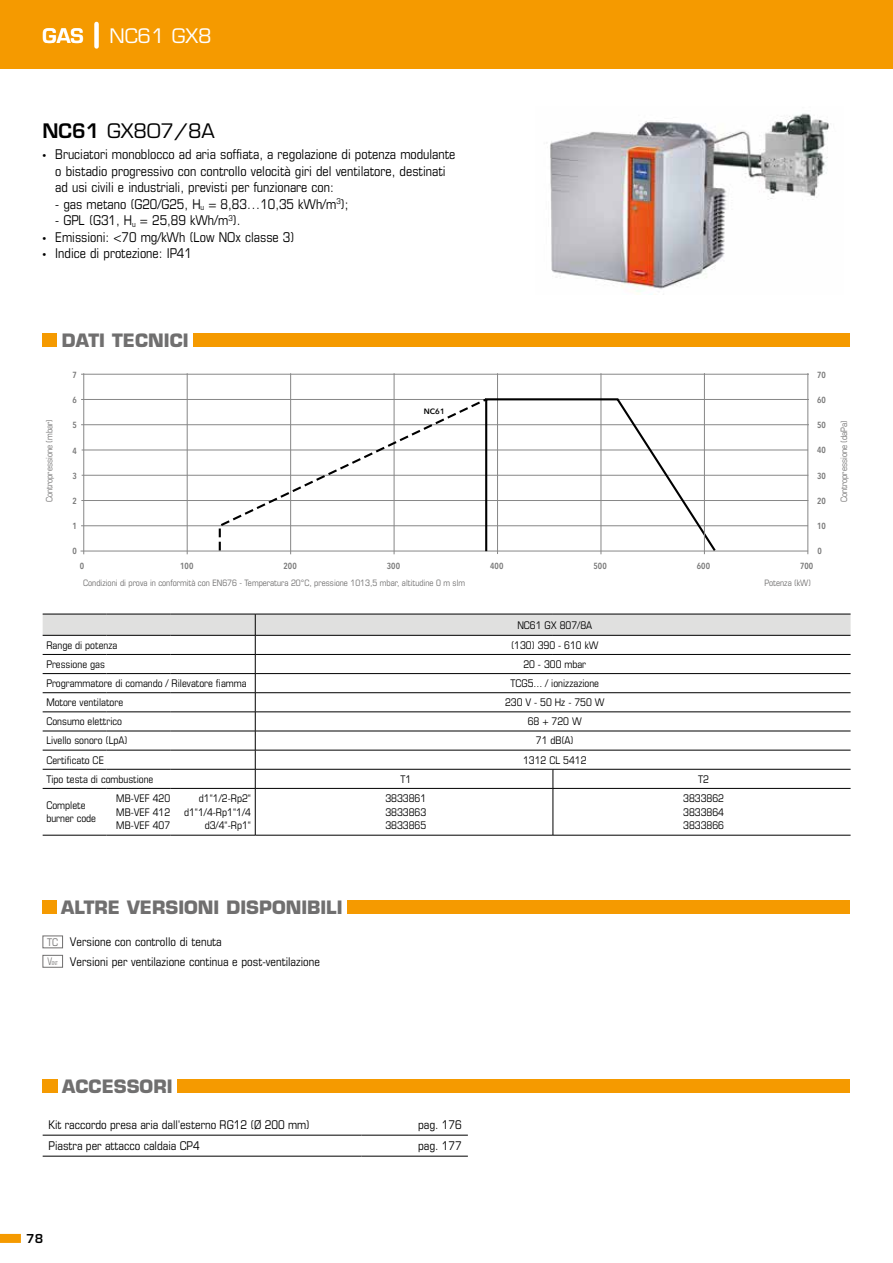
<style>
.page{position:relative;width:893px;height:1263px;background:#fff}
.page>*{position:absolute;margin:0;border:0;box-sizing:border-box;transform-origin:0 0}
.t1{font:19.5px "Eurostile LT Std";color:#000}
.t2{font:19.5px "Eurostile LT Std";color:#fff}
.t3{font:600 19.5px "Eurostile LT Std";color:#fff}
.t4{font:700 18px "Eurostile LT Std";color:#706f6f}
.t5{font:condensed 13.5px/16.5px "Eurostile LT Std";color:#000}
.t6{font:condensed 12px "Eurostile LT Std";color:#000}
.t7{font:600 12px "Eurostile LT Std";color:#000}
.t8{font:condensed 10.5px/13.5px "Eurostile LT Std";color:#000;text-align:justify}
.t9{font:condensed 8.85px "Eurostile LT Std";color:#706f6f}
.t10{font:600 condensed 8.85px "Avenir Next LT Pro";color:#797979}
.t11{font:600 7.65px "Avenir Next LT Pro";color:#000}
.t12{font:condensed 5.25px "Eurostile LT Std";color:#706f6f;scale:.81 1}
.s1{font-weight:600}
.s2{font-family:"Myriad Pro";font-stretch:normal}
.s3{font-size:10.5px;color:#706f6f}
.s4{font-size:10.5px}
</style>
<div class="page">
<div style="left:0;top:0;width:893px;height:68px;background:#f59a00"></div>
<div style="left:0;top:1234px;width:21px;height:9px;background:#f59a00"></div>
<div style="left:94px;top:24px;width:5px;height:22px;background:#fff"></div>
<div style="left:43px;top:900px;width:807px;height:14px;background:#f59a00"></div>
<div style="left:57px;top:896px;width:290px;height:22px;background:#fff"></div>
<div style="left:43px;top:333px;width:807px;height:14px;background:#f59a00"></div>
<div style="left:58px;top:327px;width:135px;height:25px;background:#fff"></div>
<div style="left:43px;top:1079px;width:807px;height:14px;background:#f59a00"></div>
<div style="left:58px;top:1074px;width:119px;height:24px;background:#fff"></div>
<svg style="left:43px;top:614px;width:808px;height:174px"></svg>
<hr style="left:43px;top:788px;width:63px;height:1px;background:#000">
<hr style="left:106px;top:788px;width:64px;height:1px;background:#000">
<hr style="left:170px;top:788px;width:85px;height:1px;background:#000">
<hr style="left:255px;top:788px;width:298px;height:1px;background:#000">
<hr style="left:255px;top:788px;width:1px;height:47px;background:#000">
<hr style="left:553px;top:788px;width:298px;height:1px;background:#000">
<hr style="left:553px;top:788px;width:1px;height:47px;background:#000">
<hr style="left:43px;top:835px;width:63px;height:1px;background:#000">
<hr style="left:106px;top:835px;width:64px;height:1px;background:#000">
<hr style="left:170px;top:835px;width:85px;height:1px;background:#000">
<hr style="left:255px;top:835px;width:298px;height:1px;background:#000">
<hr style="left:553px;top:835px;width:298px;height:1px;background:#000">
<hr style="left:82px;top:525px;width:726px;height:1px;background:#878787">
<hr style="left:82px;top:500px;width:726px;height:1px;background:#878787">
<hr style="left:82px;top:475px;width:726px;height:1px;background:#878787">
<hr style="left:82px;top:450px;width:726px;height:1px;background:#878787">
<hr style="left:82px;top:399px;width:726px;height:1px;background:#878787">
<hr style="left:82px;top:424px;width:726px;height:1px;background:#878787">
<hr style="left:82px;top:374px;width:726px;height:1px;background:#878787">
<hr style="left:290px;top:374px;width:1px;height:180px;background:#878787">
<hr style="left:187px;top:374px;width:1px;height:180px;background:#878787">
<hr style="left:394px;top:374px;width:1px;height:180px;background:#878787">
<hr style="left:83px;top:374px;width:1px;height:180px;background:#878787">
<hr style="left:497px;top:374px;width:1px;height:179px;background:#878787">
<hr style="left:601px;top:374px;width:1px;height:180px;background:#878787">
<hr style="left:81px;top:551px;width:727px;height:1px;background:#878787">
<hr style="left:704px;top:374px;width:1px;height:180px;background:#878787">
<hr style="left:808px;top:374px;width:1px;height:180px;background:#878787">
<svg style="left:218px;top:396px;width:500px;height:157px"></svg>
<div style="left:43px;top:935px;width:20px;height:13px;border:1px solid #706f6f"></div>
<div style="left:43px;top:955px;width:20px;height:13px;border:1px solid #706f6f"></div>
<hr style="left:43px;top:1156px;width:319px;height:1px;background:#000">
<hr style="left:362px;top:1156px;width:106px;height:1px;background:#000">
<hr style="left:43px;top:1135px;width:319px;height:1px;background:#000">
<hr style="left:362px;top:1135px;width:106px;height:1px;background:#000">
<img style="left:550px;top:113px;width:279px;height:182px">
<h1 class="t3" style="left:43px;top:23px;width:43px">GAS</h1>
<h1 class="t2" style="left:109px;top:24px;width:104px">NC61 GX8</h1>
<h1 class="t1" style="left:43px;top:120px;width:174px"><span class="s1">NC61</span> GX807/8A</h1>
<p class="t5" style="left:55px;top:146px;width:402px;text-indent:-13px"><span class="s2">•</span> Bruciatori monoblocco ad aria soffiata, a regolazione di potenza modulante o bistadio progressivo con controllo velocità giri del ventilatore, destinati ad usi civili e industriali, previsti per funzionare con:</p>
<p class="t5" style="left:55px;top:195px;width:295px">- gas metano (G20/G25, H<sub>u</sub> = 8,83…10,35 kWh/m<sup>3</sup>);</p>
<p class="t5" style="left:55px;top:212px;width:187px">- GPL (G31, H<sub>u</sub> = 25,89 kWh/m<sup>3</sup>).</p>
<p class="t5" style="left:43px;top:228px;width:253px"><span class="s2">•</span> Emissioni: &lt;70 mg/kWh (Low NOx classe 3)</p>
<p class="t5" style="left:43px;top:245px;width:151px"><span class="s2">•</span> Indice di protezione: IP41</p>
<h2 class="t4" style="left:62px;top:329px;width:128px">DATI TECNICI</h2>
<p class="t9" style="left:44px;top:502px;width:85px;rotate:-90deg">Contropressione (mbar)</p>
<p class="t10" style="left:72px;top:369px;width:6px">7</p>
<p class="t10" style="left:72px;top:395px;width:6px">6</p>
<p class="t10" style="left:72px;top:420px;width:6px">5</p>
<p class="t11" style="left:424px;top:406px;width:22px">NC61</p>
<p class="t10" style="left:817px;top:369px;width:10px">70</p>
<p class="t10" style="left:817px;top:395px;width:10px">60</p>
<p class="t10" style="left:817px;top:420px;width:10px">50</p>
<p class="t10" style="left:72px;top:445px;width:6px">4</p>
<p class="t10" style="left:72px;top:470px;width:6px">3</p>
<p class="t10" style="left:817px;top:445px;width:10px">40</p>
<p class="t10" style="left:817px;top:470px;width:10px">30</p>
<p class="t10" style="left:72px;top:495px;width:6px">2</p>
<p class="t10" style="left:817px;top:495px;width:10px">20</p>
<p class="t10" style="left:72px;top:521px;width:6px">1</p>
<p class="t10" style="left:72px;top:546px;width:6px">0</p>
<p class="t10" style="left:817px;top:520px;width:10px">10</p>
<p class="t10" style="left:817px;top:546px;width:6px">0</p>
<p class="t10" style="left:80px;top:561px;width:6px">0</p>
<p class="t10" style="left:180px;top:561px;width:15px">100</p>
<p class="t10" style="left:284px;top:561px;width:15px">200</p>
<p class="t10" style="left:387px;top:561px;width:15px">300</p>
<p class="t10" style="left:490px;top:561px;width:15px">400</p>
<p class="t10" style="left:593px;top:561px;width:15px">500</p>
<p class="t10" style="left:697px;top:561px;width:15px">600</p>
<p class="t10" style="left:800px;top:561px;width:15px">700</p>
<p class="t9" style="left:83px;top:578px;width:383px">Condizioni di prova in conformità con EN676 - Temperatura 20°C, pressione 1013,5 mbar, altitudine 0 m slm</p>
<p class="t9" style="left:764px;top:578px;width:48px">Potenza (kW)</p>
<p class="t8" style="left:517px;top:618px;width:76px">NC61 GX 807/8A</p>
<p class="t8" style="left:46px;top:638px;width:72px">Range di potenza</p>
<p class="t8" style="left:511px;top:638px;width:89px">(130) 390 - 610 kW</p>
<p class="t8" style="left:46px;top:657px;width:60px">Pressione gas</p>
<p class="t8" style="left:523px;top:657px;width:64px">20 - 300 mbar</p>
<p class="t8" style="left:46px;top:676px;width:202px">Programmatore di comando / Rilevatore fiamma</p>
<p class="t8" style="left:510px;top:676px;width:90px">TCG5... / ionizzazione</p>
<p class="t8" style="left:46px;top:695px;width:78px">Motore ventilatore</p>
<p class="t8" style="left:505px;top:695px;width:101px">230 V - 50 Hz - 750 W</p>
<p class="t8" style="left:46px;top:715px;width:77px">Consumo elettrico</p>
<p class="t8" style="left:528px;top:715px;width:55px">68 + 720 W</p>
<p class="t8" style="left:46px;top:734px;width:83px">Livello sonoro (LpA)</p>
<p class="t8" style="left:536px;top:734px;width:39px">71 dB(A)</p>
<p class="t8" style="left:46px;top:753px;width:59px">Certificato CE</p>
<p class="t8" style="left:523px;top:753px;width:65px">1312 CL 5412</p>
<p class="t8" style="left:46px;top:772px;width:109px">Tipo testa di combustione</p>
<p class="t8" style="left:400px;top:772px;width:12px">T1</p>
<p class="t8" style="left:698px;top:772px;width:12px">T2</p>
<p class="t8" style="left:46px;top:798px;width:51px">Complete burner code</p>
<p class="t8" style="left:116px;top:791px;width:55px">MB-VEF 420<br>MB-VEF 412<br>MB-VEF 407</p>
<p class="t8" style="left:184px;top:791px;width:68px;text-align:right">d1“1/2-Rp2“ d1“1/4-Rp1“1/4 d3/4“-Rp1“</p>
<p class="t8" style="left:385px;top:791px;width:42px">3833861<br>3833863<br>3833865</p>
<p class="t8" style="left:683px;top:791px;width:42px">3833862<br>3833864<br>3833866</p>
<p class="t9" style="left:839px;top:502px;width:83px;rotate:-90deg">Contropressione (daPa)</p>
<h2 class="t4" style="left:61px;top:896px;width:283px">ALTRE VERSIONI DISPONIBILI</h2>
<p class="t6" style="left:47px;top:935px;width:176px"><span class="s3">TC</span> Versione con controllo di tenuta</p>
<p class="t12" style="left:48px;top:960px;width:14px"><span class="s4">V</span>ent</p>
<p class="t6" style="left:70px;top:954px;width:252px">Versioni per ventilazione continua e post-ventilazione</p>
<h2 class="t4" style="left:62px;top:1075px;width:112px">ACCESSORI</h2>
<p class="t6" style="left:49px;top:1118px;width:263px">Kit raccordo presa aria dall'esterno RG12 (Ø 200 mm)</p>
<p class="t6" style="left:418px;top:1118px;width:45px">pag. 176</p>
<p class="t6" style="left:49px;top:1139px;width:153px">Piastra per attacco caldaia CP4</p>
<p class="t6" style="left:418px;top:1139px;width:45px">pag. 177</p>
<p class="t7" style="left:26px;top:1231px;width:18px">78</p>
</div>
